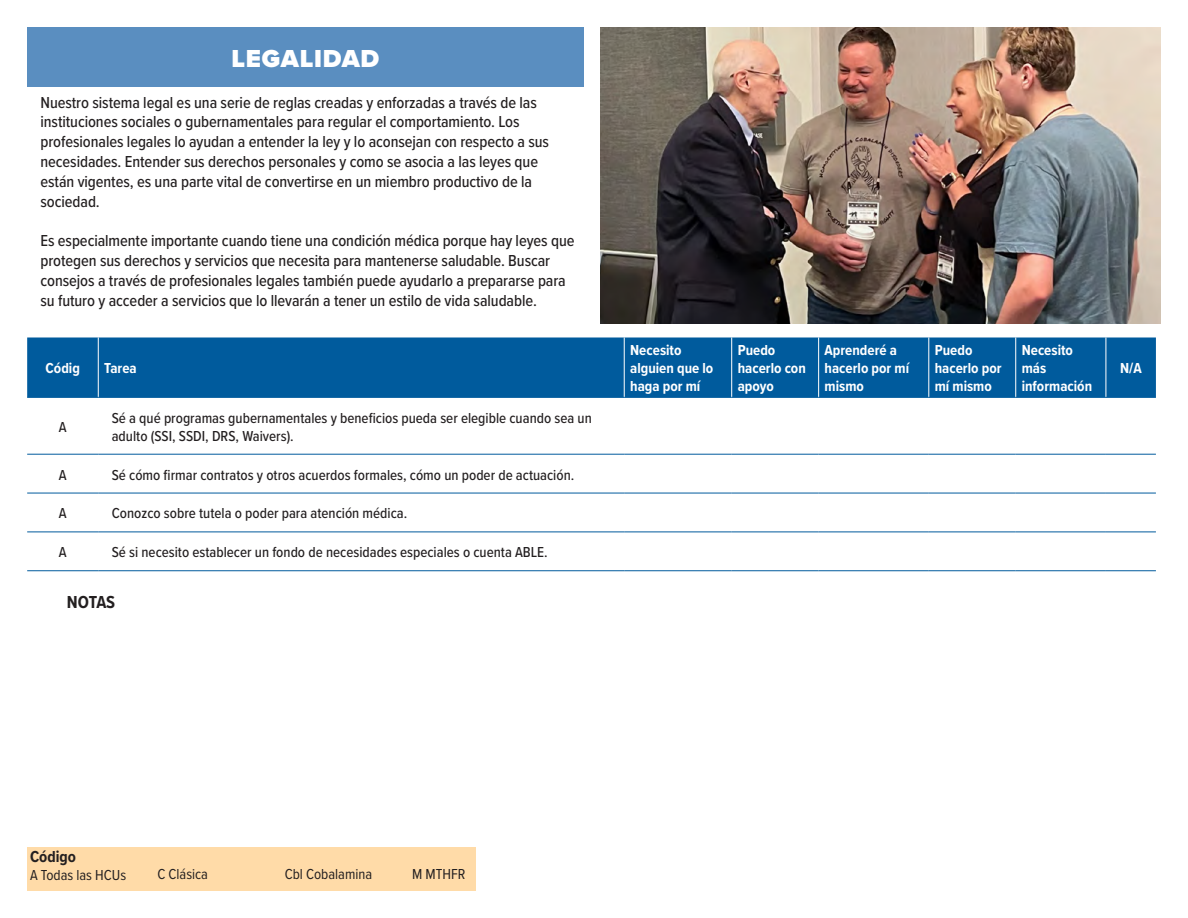
<style>
.page{position:relative;width:1188px;height:918px;background:#fff}
.page>*{position:absolute;margin:0;border:0;box-sizing:border-box;transform-origin:0 0}
.t1{font:900 25.5px "Proxima Nova";letter-spacing:.03em;color:#fff}
.t2{font:700 18px "Proxima Nova Cond";letter-spacing:-.01em;color:#231f20}
.t3{font:500 16.5px/19.8px "Proxima Nova Cond";letter-spacing:-.005em;color:#231f20}
.t4{font:700 16.5px "Proxima Nova Cond";color:#231f20}
.t5{font:500 15px/18px "Proxima Nova Cond";color:#231f20}
.t6{font:700 15px/18px "Proxima Nova Cond";color:#fff}
.t7{font:15px "Proxima Nova Cond";color:#231f20}
</style>
<div class="page">
<div style="left:27px;top:848px;width:449px;height:43px;background:#ffdba8"></div>
<div style="left:27px;top:27px;width:557px;height:59px;background:#5a8ec0"></div>
<div style="left:27px;top:338px;width:1129px;height:59px;background:#005b9d"></div>
<hr style="left:27px;top:454px;width:71px;height:1px;background:#005b9d">
<hr style="left:98px;top:454px;width:526px;height:1px;background:#005b9d">
<hr style="left:624px;top:454px;width:108px;height:1px;background:#005b9d">
<hr style="left:732px;top:454px;width:87px;height:1px;background:#005b9d">
<hr style="left:819px;top:454px;width:110px;height:1px;background:#005b9d">
<hr style="left:929px;top:454px;width:87px;height:1px;background:#005b9d">
<hr style="left:1016px;top:454px;width:90px;height:1px;background:#005b9d">
<hr style="left:1106px;top:454px;width:50px;height:1px;background:#005b9d">
<hr style="left:27px;top:493px;width:71px;height:1px;background:#005b9d">
<hr style="left:98px;top:493px;width:526px;height:1px;background:#005b9d">
<hr style="left:624px;top:493px;width:108px;height:1px;background:#005b9d">
<hr style="left:732px;top:493px;width:87px;height:1px;background:#005b9d">
<hr style="left:819px;top:493px;width:110px;height:1px;background:#005b9d">
<hr style="left:929px;top:493px;width:87px;height:1px;background:#005b9d">
<hr style="left:1016px;top:493px;width:90px;height:1px;background:#005b9d">
<hr style="left:1106px;top:493px;width:50px;height:1px;background:#005b9d">
<hr style="left:27px;top:532px;width:71px;height:1px;background:#005b9d">
<hr style="left:98px;top:532px;width:526px;height:1px;background:#005b9d">
<hr style="left:624px;top:532px;width:108px;height:1px;background:#005b9d">
<hr style="left:732px;top:532px;width:87px;height:1px;background:#005b9d">
<hr style="left:819px;top:532px;width:110px;height:1px;background:#005b9d">
<hr style="left:929px;top:532px;width:87px;height:1px;background:#005b9d">
<hr style="left:1016px;top:532px;width:90px;height:1px;background:#005b9d">
<hr style="left:1106px;top:532px;width:50px;height:1px;background:#005b9d">
<hr style="left:27px;top:570px;width:71px;height:1px;background:#005b9d">
<hr style="left:98px;top:570px;width:526px;height:1px;background:#005b9d">
<hr style="left:624px;top:570px;width:108px;height:1px;background:#005b9d">
<hr style="left:732px;top:570px;width:87px;height:1px;background:#005b9d">
<hr style="left:819px;top:570px;width:110px;height:1px;background:#005b9d">
<hr style="left:929px;top:570px;width:87px;height:1px;background:#005b9d">
<hr style="left:1016px;top:570px;width:90px;height:1px;background:#005b9d">
<hr style="left:1106px;top:570px;width:50px;height:1px;background:#005b9d">
<hr style="left:98px;top:337px;width:1px;height:60px;background:#fff">
<hr style="left:624px;top:337px;width:1px;height:60px;background:#fff">
<hr style="left:731px;top:337px;width:1px;height:60px;background:#fff">
<hr style="left:818px;top:337px;width:1px;height:60px;background:#fff">
<hr style="left:929px;top:337px;width:1px;height:60px;background:#fff">
<hr style="left:1015px;top:337px;width:1px;height:60px;background:#fff">
<hr style="left:1106px;top:337px;width:1px;height:60px;background:#fff">
<hr style="left:27px;top:397px;width:71px;height:1px;background:#005b9d">
<hr style="left:98px;top:397px;width:526px;height:1px;background:#005b9d">
<hr style="left:624px;top:397px;width:108px;height:1px;background:#005b9d">
<hr style="left:732px;top:397px;width:87px;height:1px;background:#005b9d">
<hr style="left:819px;top:397px;width:110px;height:1px;background:#005b9d">
<hr style="left:929px;top:397px;width:87px;height:1px;background:#005b9d">
<hr style="left:1016px;top:397px;width:90px;height:1px;background:#005b9d">
<hr style="left:1106px;top:397px;width:50px;height:1px;background:#005b9d">
<img style="left:600px;top:27px;width:561px;height:297px">
<h1 class="t1" style="left:232px;top:39px;width:149px">LEGALIDAD</h1>
<p class="t3" style="left:40px;top:92px;width:510px">Nuestro sistema legal es una serie de reglas creadas y enforzadas a través de las instituciones sociales o gubernamentales para regular el comportamiento. Los profesionales legales lo ayudan a entender la ley y lo aconsejan con respecto a sus necesidades. Entender sus derechos personales y como se asocia a las leyes que están vigentes, es una parte vital de convertirse en un miembro productivo de la sociedad.</p>
<p class="t3" style="left:40px;top:230px;width:536px">Es especialmente importante cuando tiene una condición médica porque hay leyes que protegen sus derechos y servicios que necesita para mantenerse saludable. Buscar consejos a través de profesionales legales también puede ayudarlo a prepararse para su futuro y acceder a servicios que lo llevarán a tener un estilo de vida saludable.</p>
<p class="t6" style="left:46px;top:359px;width:36px">Códig</p>
<p class="t6" style="left:104px;top:359px;width:34px">Tarea</p>
<p class="t5" style="left:59px;top:417px;width:9px">A</p>
<p class="t5" style="left:112px;top:408px;width:482px">Sé a qué programas gubernamentales y beneficios pueda ser elegible cuando sea un adulto (SSI, SSDI, DRS, Waivers).</p>
<p class="t5" style="left:59px;top:465px;width:9px">A</p>
<p class="t5" style="left:112px;top:465px;width:464px">Sé cómo firmar contratos y otros acuerdos formales, cómo un poder de actuación.</p>
<p class="t5" style="left:59px;top:504px;width:9px">A</p>
<p class="t5" style="left:112px;top:504px;width:297px">Conozco sobre tutela o poder para atención médica.</p>
<p class="t5" style="left:59px;top:543px;width:9px">A</p>
<p class="t5" style="left:112px;top:543px;width:438px">Sé si necesito establecer un fondo de necesidades especiales o cuenta ABLE.</p>
<p class="t2" style="left:67px;top:589px;width:50px">NOTAS</p>
<p class="t6" style="left:630px;top:341px;width:85px">Necesito alguien que lo haga por mí</p>
<p class="t6" style="left:738px;top:341px;width:70px">Puedo hacerlo con apoyo</p>
<p class="t6" style="left:825px;top:341px;width:86px">Aprenderé a hacerlo por mí mismo</p>
<p class="t6" style="left:935px;top:341px;width:68px">Puedo hacerlo por mí mismo</p>
<p class="t6" style="left:1022px;top:341px;width:72px">Necesito más información</p>
<p class="t6" style="left:1120px;top:359px;width:23px">N/A</p>
<p class="t4" style="left:30px;top:845px;width:47px">Código</p>
<p class="t7" style="left:30px;top:864px;width:98px">A Todas las HCUs</p>
<p class="t7" style="left:157px;top:863px;width:52px">C Clásica</p>
<p class="t7" style="left:285px;top:863px;width:89px">Cbl Cobalamina</p>
<p class="t7" style="left:412px;top:863px;width:55px">M MTHFR</p>
</div>
